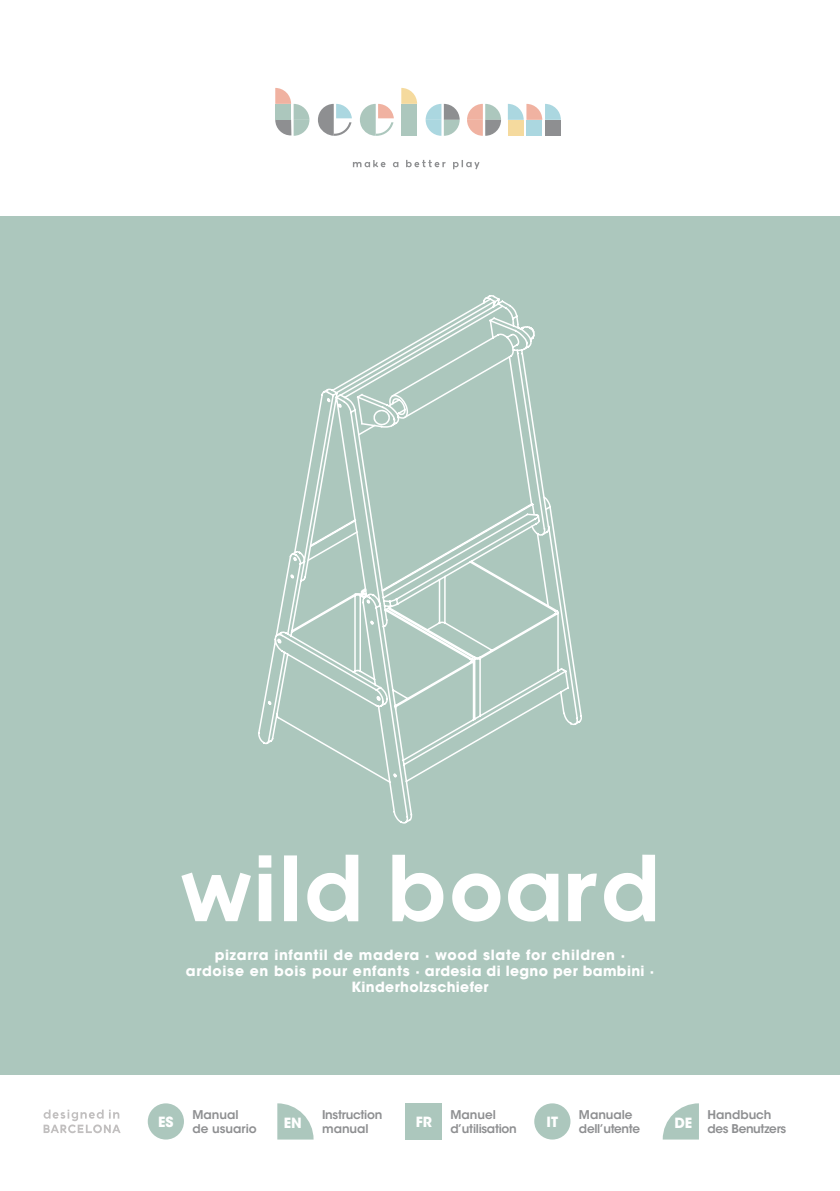
<style>
.page{position:relative;width:840px;height:1191px;background:#fff}
.page>*{position:absolute;margin:0;border:0;box-sizing:border-box;transform-origin:0 0}
.t1{font:700 88px "Kotori Rose";color:#fff}
.t2{font:700 14px/16px "ITC Avant Garde Std";letter-spacing:.035em;color:#fff;text-align:center}
.t3{font:600 12px/14px "ITC Avant Garde Std";letter-spacing:-.025em;color:#8e8f91}
.t4{font:600 12px/14px "ITC Avant Garde Std";color:#8e8f91}
</style>
<div class="page">
<div style="left:0;top:216px;width:839px;height:858px;background:#acc7bd"></div>
<svg style="left:44px;top:1109px;width:76px;height:24px"></svg>
<div style="left:148px;top:1103px;width:36px;height:36px;background:#acc7bd;border-radius:50%"></div>
<div style="left:534px;top:1103px;width:36px;height:36px;background:#acc7bd;border-radius:50%"></div>
<svg style="left:277px;top:1103px;width:36px;height:36px"></svg>
<div style="left:405px;top:1103px;width:37px;height:36px;background:#acc7bd"></div>
<svg style="left:662px;top:1103px;width:36px;height:36px"></svg>
<svg style="left:258px;top:484px;width:245px;height:340px"></svg>
<svg style="left:306px;top:295px;width:276px;height:431px"></svg>
<svg style="left:352px;top:160px;width:33px;height:7px"></svg>
<svg style="left:392px;top:162px;width:6px;height:5px"></svg>
<svg style="left:406px;top:160px;width:39px;height:7px"></svg>
<svg style="left:453px;top:160px;width:26px;height:9px"></svg>
<svg style="left:425px;top:104px;width:34px;height:32px"></svg>
<svg style="left:467px;top:104px;width:34px;height:32px"></svg>
<div style="left:507px;top:120px;width:16px;height:16px;background:#f5da9e"></div>
<div style="left:526px;top:120px;width:16px;height:16px;background:#abd7e0"></div>
<div style="left:544px;top:120px;width:16px;height:16px;background:#8e8f91"></div>
<svg style="left:507px;top:104px;width:53px;height:16px"></svg>
<svg style="left:275px;top:88px;width:34px;height:48px"></svg>
<div style="left:401px;top:120px;width:16px;height:16px;background:#acc7bd"></div>
<div style="left:401px;top:104px;width:16px;height:16px;background:#acc7bd"></div>
<svg style="left:401px;top:88px;width:16px;height:16px"></svg>
<svg style="left:318px;top:104px;width:34px;height:32px"></svg>
<svg style="left:360px;top:104px;width:34px;height:32px"></svg>
<h1 class="t1" style="left:180px;top:834px;width:480px">wild board</h1>
<p class="t2" style="left:186px;top:946px;width:469px">pizarra infantil de madera · wood slate for children · ardoise en bois pour enfants · ardesia di legno per bambini ·<br>Kinderholzschiefer</p>
<p class="t2" style="left:158px;top:1113px;width:17px">ES</p>
<p class="t3" style="left:578px;top:1107px;width:62px">Manuale dell’utente</p>
<p class="t4" style="left:192px;top:1107px;width:66px">Manual de usuario</p>
<p class="t2" style="left:284px;top:1114px;width:20px">EN</p>
<p class="t3" style="left:450px;top:1107px;width:68px">Manuel d’utilisation</p>
<p class="t3" style="left:322px;top:1107px;width:62px">Instruction manual</p>
<p class="t2" style="left:415px;top:1113px;width:18px">FR</p>
<p class="t3" style="left:707px;top:1107px;width:80px">Handbuch des Benutzers</p>
<p class="t2" style="left:546px;top:1113px;width:13px">IT</p>
<p class="t2" style="left:674px;top:1114px;width:19px">DE</p>
</div>
